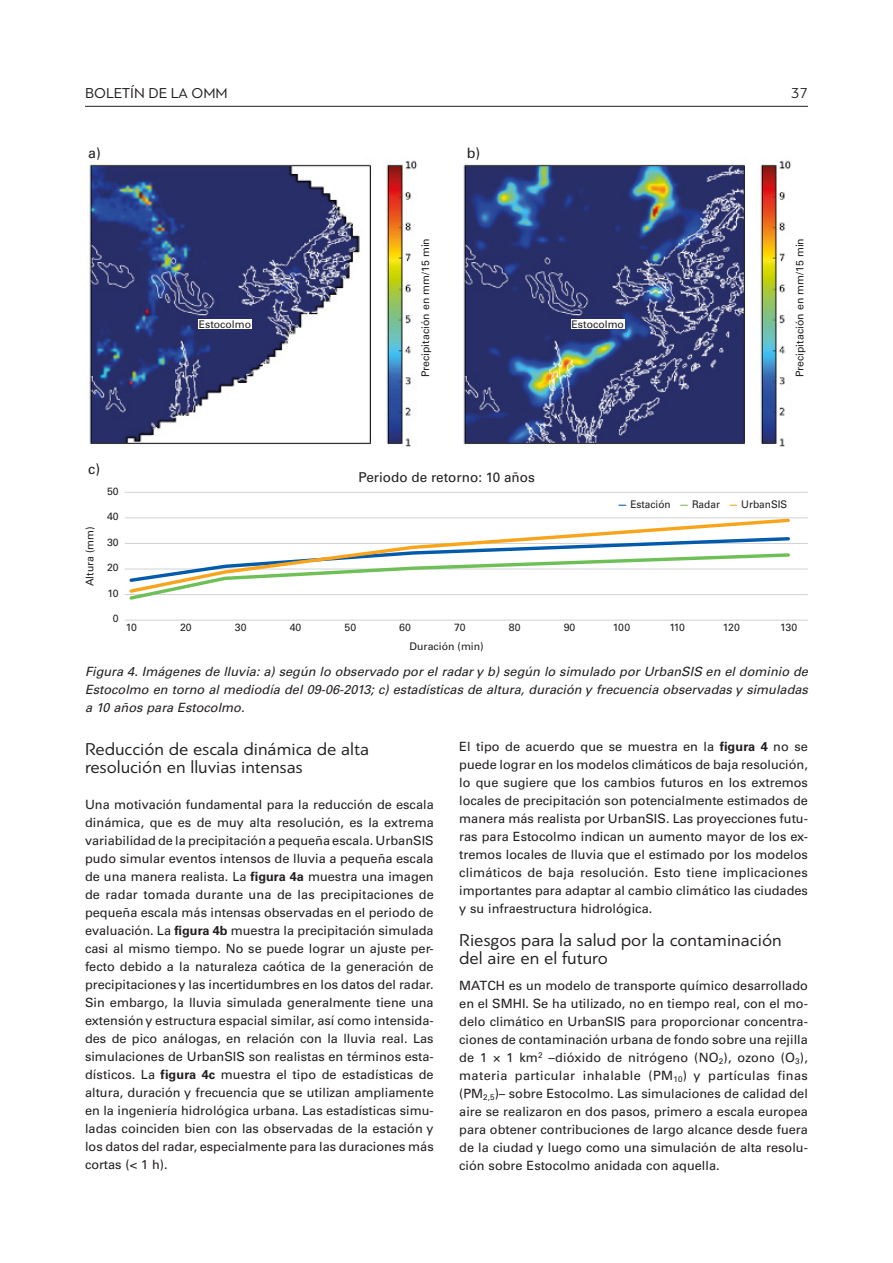
<style>
.page{position:relative;width:893px;height:1263px;background:#fff}
.page>*{position:absolute;margin:0;border:0;box-sizing:border-box;transform-origin:0 0}
.t1{font:18px/18px "PF Bague Sans Pro";color:#231f20}
.t2{font:15px "PF Bague Sans Pro";color:#231f20}
.t3{font:14.25px "Univers LTCYR 55 Roman";color:#231f20}
.t4{font:13.5px "Univers LTCYR 55 Roman";color:#231f20}
.t5{font:12.75px/18px "Univers LTCYR 55 Roman";color:#231f20;text-align:justify}
.t6{font:italic 12.75px/18px "Univers LTCYR 55";color:#231f20;text-align:justify}
.t7{font:10.5px "Univers LTCYR 55 Roman";color:#231f20}
.t8{font:10.5px "Univers LTCYR 55 Roman";color:#231f20;scale:.96 1}
.s1{font-family:"Univers LTCYR 65 Bold Bold";color:#015aaa}
.s2{font-family:"Univers LTCYR 65 Bold Bold";color:#6fbf54}
.s3{font-family:"Univers LTCYR 65 Bold Bold";color:#f9a51b}
.s4{font-family:"Univers LTCYR 65";font-weight:700}
</style>
<div class="page">
<hr style="left:85px;top:106px;width:723px;height:1px;background:#231f20">
<img style="left:89px;top:160px;width:328px;height:287px">
<img style="left:463px;top:160px;width:328px;height:287px">
<hr style="left:125px;top:517px;width:683px;height:1px;background:#d1d2d4">
<hr style="left:125px;top:543px;width:683px;height:1px;background:#d1d2d4">
<hr style="left:125px;top:569px;width:683px;height:1px;background:#d1d2d4">
<hr style="left:125px;top:594px;width:683px;height:1px;background:#d1d2d4">
<hr style="left:125px;top:492px;width:683px;height:1px;background:#d1d2d4">
<hr style="left:125px;top:620px;width:683px;height:1px;background:#d1d2d4">
<svg style="left:127px;top:517px;width:665px;height:78px"></svg>
<div style="left:198px;top:319px;width:54px;height:9px;background:#fff"></div>
<div style="left:571px;top:319px;width:54px;height:10px;background:#fff"></div>
<p class="t2" style="left:85px;top:84px;width:144px">BOLETÍN DE LA OMM</p>
<p class="t2" style="left:791px;top:84px;width:18px">37</p>
<p class="t3" style="left:88px;top:143px;width:14px">a)</p>
<p class="t3" style="left:467px;top:143px;width:15px">b)</p>
<p class="t7" style="left:418px;top:377px;width:141px;rotate:-90deg">Precipitación en mm/15 min</p>
<p class="t7" style="left:792px;top:377px;width:141px;rotate:-90deg">Precipitación en mm/15 min</p>
<p class="t7" style="left:199px;top:317px;width:54px">Estocolmo</p>
<p class="t7" style="left:572px;top:317px;width:54px">Estocolmo</p>
<p class="t3" style="left:88px;top:459px;width:13px">c)</p>
<p class="t7" style="left:84px;top:586px;width:62px;rotate:-90deg">Altura (mm)</p>
<p class="t7" style="left:107px;top:485px;width:13px">50</p>
<p class="t7" style="left:107px;top:510px;width:13px">40</p>
<p class="t7" style="left:107px;top:536px;width:13px">30</p>
<p class="t7" style="left:107px;top:561px;width:13px">20</p>
<p class="t7" style="left:108px;top:587px;width:13px">10</p>
<p class="t7" style="left:113px;top:613px;width:7px">0</p>
<p class="t4" style="left:358px;top:469px;width:178px">Periodo de retorno: 10 años</p>
<p class="t8" style="left:617px;top:498px;width:108px"><span class="s1">—</span> Estación <span class="s2">—</span> Radar</p>
<p class="t8" style="left:741px;top:498px;width:10px">U</p>
<p class="t8" style="left:728px;top:498px;width:63px"><span class="s3">—</span> rbanSIS</p>
<p class="t7" style="left:126px;top:621px;width:13px">10</p>
<p class="t7" style="left:180px;top:621px;width:13px">20</p>
<p class="t7" style="left:235px;top:621px;width:13px">30</p>
<p class="t7" style="left:290px;top:621px;width:13px">40</p>
<p class="t7" style="left:344px;top:621px;width:13px">50</p>
<p class="t7" style="left:399px;top:621px;width:13px">60</p>
<p class="t7" style="left:454px;top:621px;width:13px">70</p>
<p class="t7" style="left:509px;top:621px;width:13px">80</p>
<p class="t7" style="left:564px;top:621px;width:13px">90</p>
<p class="t7" style="left:613px;top:621px;width:19px">100</p>
<p class="t7" style="left:669px;top:621px;width:17px">110</p>
<p class="t7" style="left:723px;top:621px;width:19px">120</p>
<p class="t7" style="left:780px;top:621px;width:19px">130</p>
<p class="t7" style="left:410px;top:640px;width:76px">Duración (min)</p>
<p class="t6" style="left:85px;top:662px;width:724px">Figura 4. Imágenes de lluvia: a) según lo observado por el radar y b) según lo simulado por UrbanSIS en el dominio de Estocolmo en torno al mediodía del 09‑06‑2013; c) estadísticas de altura, duración y frecuencia observadas y simuladas a 10 años para Estocolmo.</p>
<h1 class="t1" style="left:85px;top:740px;width:286px">Reducción de escala dinámica de alta resolución en lluvias intensas</h1>
<p class="t5" style="left:85px;top:795px;width:350px">Una motivación fundamental para la reducción de escala dinámica, que es de muy alta resolución, es la extrema variabilidad de la precipitación a pequeña escala. UrbanSIS pudo simular eventos intensos de lluvia a pequeña escala de una manera realista. La <span class="s4">figura 4a</span> muestra una imagen de radar tomada durante una de las precipitaciones de pequeña escala más intensas observadas en el periodo de evaluación. La <span class="s4">figura 4b</span> muestra la precipitación simulada casi al mismo tiempo. No se puede lograr un ajuste per&shy;fecto debido a la naturaleza caótica de la generación de precipitaciones y las incertidumbres en los datos del radar.<br>Sin embargo, la lluvia simulada generalmente tiene una extensión y estructura espacial similar, así como intensida&shy;des de pico análogas, en relación con la lluvia real. Las simulaciones de UrbanSIS son realistas en términos esta&shy;dísticos. La <span class="s4">figura 4c</span> muestra el tipo de estadísticas de altura, duración y frecuencia que se utilizan ampliamente en la ingeniería hidrológica urbana. Las estadísticas simu&shy;ladas coinciden bien con las observadas de la estación y los datos del radar, especialmente para las duraciones más cortas (&lt; 1 h).</p>
<p class="t5" style="left:459px;top:737px;width:350px">El tipo de acuerdo que se muestra en la <span class="s4">figura 4</span> no se puede lograr en los modelos climáticos de baja resolución, lo que sugiere que los cambios futuros en los extremos locales de precipitación son potencialmente estimados de manera más realista por UrbanSIS. Las proyecciones futu&shy;ras para Estocolmo indican un aumento mayor de los ex&shy;tremos locales de lluvia que el estimado por los modelos climáticos de baja resolución. Esto tiene implicaciones importantes para adaptar al cambio climático las ciudades y su infraestructura hidrológica.</p>
<h1 class="t1" style="left:459px;top:931px;width:324px">Riesgos para la salud por la contaminación del aire en el futuro</h1>
<p class="t5" style="left:459px;top:976px;width:350px">MATCH es un modelo de transporte químico desarrollado en el SMHI. Se ha utilizado, no en tiempo real, con el mo&shy;delo climático en UrbanSIS para proporcionar concentra&shy;ciones de contaminación urbana de fondo sobre una rejilla de 1 × 1 km<sup>2</sup> –dióxido de nitrógeno (NO<sub>2</sub>), ozono (O<sub>3</sub>), materia particular inhalable (PM<sub>10</sub>) y partículas finas (PM<sub>2,5</sub>)– sobre Estocolmo. Las simulaciones de calidad del aire se realizaron en dos pasos, primero a escala europea para obtener contribuciones de largo alcance desde fuera de la ciudad y luego como una simulación de alta resolu&shy;ción sobre Estocolmo anidada con aquella.</p>
</div>
